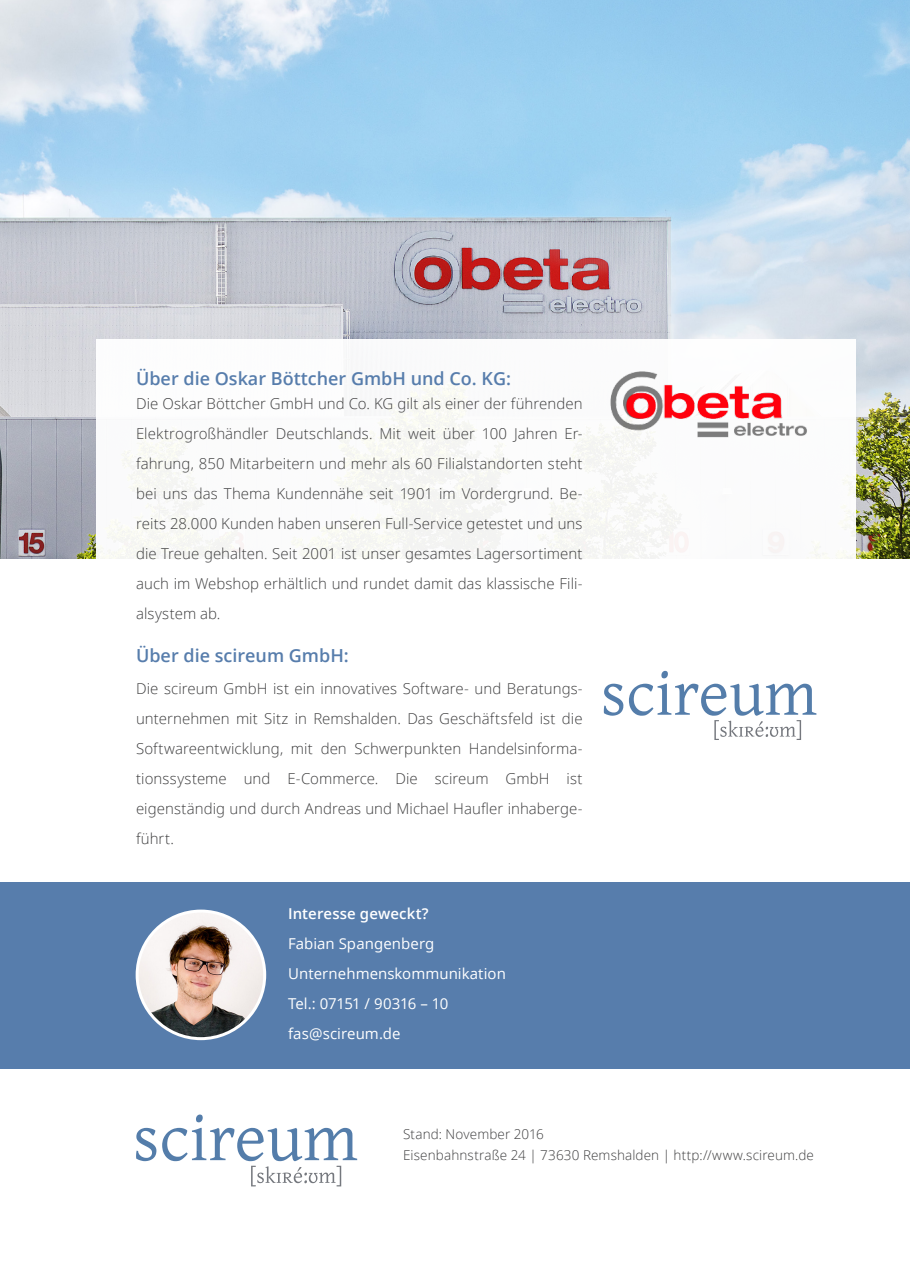
<style>
.page{position:relative;width:910px;height:1280px;background:#fff}
.page>*{position:absolute;margin:0;border:0;box-sizing:border-box;transform-origin:0 0}
.absatztitel{font:600 18px "Open Sans";color:#577dac}
.txt{font:300 15px/30px "Open Sans";letter-spacing:.005em;color:#3e3e3f;text-align:justify}
.txt-2{font:15px "Open Sans";letter-spacing:.005em;color:#fff}
.txt-3{font:15px "Open Sans";letter-spacing:-.015em;color:#fff}
.txt-4{font:600 15px "Open Sans";letter-spacing:.01em;color:#fff}
.t1{font:300 13.5px "Open Sans";letter-spacing:.01em;color:#3e3e3f}
</style>
<div class="page">
<img style="left:0;top:0;width:910px;height:559px">
<div style="left:97px;top:339px;width:759px;height:239px;background:#fff"></div>
<svg style="left:604px;top:684px;width:19px;height:32px"></svg>
<svg style="left:629px;top:671px;width:187px;height:69px"></svg>
<div style="left:0;top:882px;width:910px;height:187px;background:#577dac"></div>
<svg style="left:136px;top:1128px;width:20px;height:33px"></svg>
<svg style="left:162px;top:1114px;width:195px;height:72px"></svg>
<img style="left:604px;top:371px;width:203px;height:70px">
<img style="left:137px;top:911px;width:128px;height:128px;border-radius:64px">
<div style="left:136px;top:909px;width:130px;height:131px;border:3px solid #fff;border-radius:50%"></div>
<p class="absatztitel" style="left:136px;top:366px;width:376px">Über die Oskar Böttcher GmbH und Co. KG:</p>
<p class="txt" style="left:136px;top:388px;width:448px">Die Oskar Böttcher GmbH und Co. KG gilt als einer der führenden Elektrogroßhändler Deutschlands. Mit weit über 100 Jahren Er&shy;fahrung, 850 Mitarbeitern und mehr als 60 Filialstandorten steht bei uns das Thema Kundennähe seit 1901 im Vordergrund. Be&shy;reits 28.000 Kunden haben unseren Full-Service getestet und uns die Treue gehalten. Seit 2001 ist unser gesamtes Lagersortiment auch im Webshop erhältlich und rundet damit das klassische Fili&shy;alsystem ab.</p>
<p class="absatztitel" style="left:136px;top:643px;width:214px">Über die scireum GmbH:</p>
<p class="txt" style="left:136px;top:673px;width:448px">Die scireum GmbH ist ein innovatives Software- und Beratungs&shy;unternehmen mit Sitz in Remshalden. Das Geschäftsfeld ist die Softwareentwicklung, mit den Schwerpunkten Handelsinforma&shy;tionssysteme und E-Commerce. Die scireum GmbH ist eigenständig und durch Andreas und Michael Haufler inhaberge&shy;führt.</p>
<p class="txt-4" style="left:288px;top:903px;width:142px">Interesse geweckt?</p>
<p class="txt-2" style="left:288px;top:933px;width:148px">Fabian Spangenberg</p>
<p class="txt-2" style="left:288px;top:963px;width:219px">Unternehmenskommunikation</p>
<p class="txt-3" style="left:288px;top:993px;width:162px">Tel.: 07151 / 90316 – 10</p>
<p class="txt-2" style="left:288px;top:1023px;width:114px">fas@scireum.de</p>
<p class="t1" style="left:403px;top:1124px;width:142px">Stand: November 2016</p>
<p class="t1" style="left:403px;top:1145px;width:412px">Eisenbahnstraße 24 | 73630 Remshalden | http://www.scireum.de</p>
</div>
